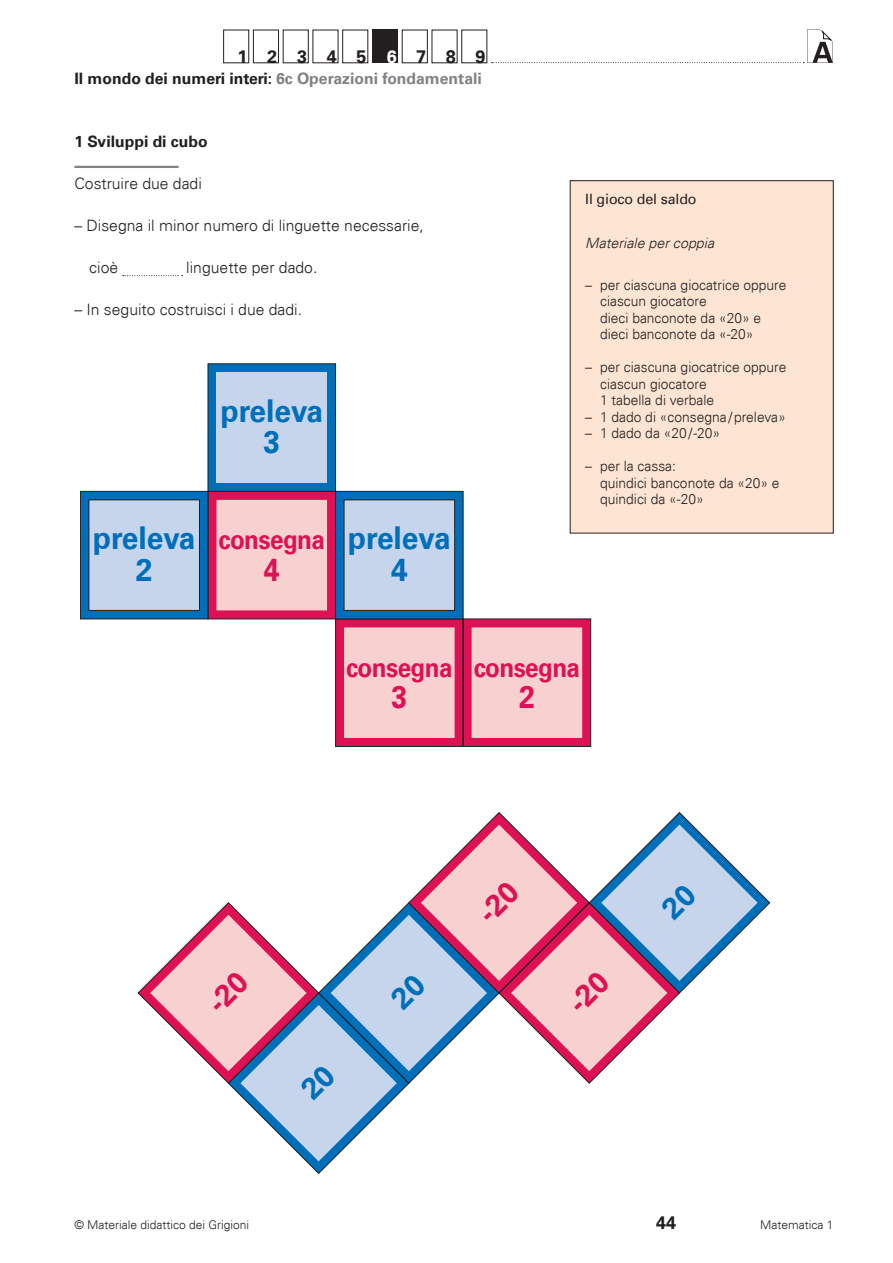
<style>
.page{position:relative;width:893px;height:1263px;background:#fff}
.page>*{position:absolute;margin:0;border:0;box-sizing:border-box;transform-origin:0 0}
.t1{font:700 31.5px/31.5px "Univers Com 65";color:#006fba;text-align:center;scale:.95 1}
.t2{font:700 31.5px "Univers Com 65";color:#de1154;scale:.9 1}
.t3{font:700 27px "Univers Com 65";letter-spacing:-.025em;color:#de1154;scale:.9 1}
.t4{font:700 18px "Univers Com 65";letter-spacing:1.1em;color:#231f20}
.t5{font:300 15.75px "Univers Com 45";color:#231f20}
.t6{font:700 15.75px "Univers Com 65";color:#808285}
.t7{font:700 15.75px "Univers Com 65";color:#231f20}
.t8{font:300 14.25px/16.5px "Univers Com 45";color:#231f20}
.t9{font:italic 300 14.25px "Univers Com 45";color:#231f20}
.t10{font:14.25px "Univers Com 55 Roman";letter-spacing:-.01em;color:#231f20}
.t11{font:300 12px "Univers Com 45";color:#231f20}
.s1{color:#fff}
.s2{color:#231f20}
</style>
<div class="page">
<svg style="left:335px;top:491px;width:256px;height:256px"></svg>
<svg style="left:80px;top:363px;width:384px;height:257px"></svg>
<div style="left:89px;top:500px;width:110px;height:110px;background:#c6d5ec"></div>
<div style="left:89px;top:499px;width:111px;height:112px;border:1px solid #231f20"></div>
<svg style="left:216px;top:500px;width:366px;height:238px"></svg>
<div style="left:216px;top:372px;width:111px;height:111px;background:#c6d5ec"></div>
<svg style="left:150px;top:824px;width:514px;height:247px"></svg>
<hr style="left:74px;top:166px;width:105px;height:2px;background:#808285">
<svg style="left:123px;top:275px;width:60px;height:1px"></svg>
<div style="left:570px;top:181px;width:263px;height:352px;background:#fee4d2"></div>
<div style="left:253px;top:30px;width:26px;height:33px;border:1px solid #231f20"></div>
<div style="left:402px;top:30px;width:26px;height:33px;border:1px solid #231f20"></div>
<svg style="left:491px;top:29px;width:342px;height:34px"></svg>
<div style="left:223px;top:30px;width:26px;height:33px;border:1px solid #231f20"></div>
<div style="left:372px;top:30px;width:26px;height:33px;background:#231f20"></div>
<div style="left:342px;top:30px;width:26px;height:33px;border:1px solid #231f20"></div>
<svg style="left:212px;top:879px;width:308px;height:295px"></svg>
<svg style="left:573px;top:812px;width:197px;height:197px"></svg>
<p class="t4" style="left:267px;top:46px;width:71px">234</p>
<p class="t4" style="left:416px;top:46px;width:71px">789</p>
<p class="t4" style="left:237px;top:46px;width:12px">1</p>
<p class="t4" style="left:357px;top:46px;width:42px">5 <span class="s1">6</span></p>
<p class="t6" style="left:74px;top:69px;width:409px"><span class="s2">Il mondo dei numeri interi:</span> 6c Operazioni fondamentali</p>
<p class="t7" style="left:74px;top:132px;width:135px">1 Sviluppi di cubo</p>
<p class="t5" style="left:74px;top:174px;width:129px">Costruire due dadi</p>
<p class="t5" style="left:74px;top:216px;width:351px">– Disegna il minor numero di linguette necessarie,</p>
<p class="t5" style="left:89px;top:258px;width:30px">cioè</p>
<p class="t5" style="left:186px;top:258px;width:133px">linguette per dado.</p>
<p class="t5" style="left:74px;top:300px;width:229px">– In seguito costruisci i due dadi.</p>
<h1 class="t1" style="left:220px;top:395px;width:110px">preleva<br>3</h1>
<h1 class="t1" style="left:93px;top:523px;width:110px">preleva<br>2</h1>
<h2 class="t3" style="left:219px;top:524px;width:120px">consegna</h2>
<h1 class="t2" style="left:264px;top:551px;width:19px">4</h1>
<h1 class="t1" style="left:348px;top:523px;width:110px">preleva<br>4</h1>
<p class="t10" style="left:585px;top:190px;width:113px">Il gioco del saldo</p>
<p class="t9" style="left:585px;top:234px;width:130px">Materiale per coppia</p>
<p class="t8" style="left:600px;top:276px;width:188px;text-indent:-15px">– per ciascuna giocatrice oppure ciascun giocatore<br>dieci banconote da «20» e dieci banconote da «-20»</p>
<p class="t8" style="left:600px;top:359px;width:188px;text-indent:-15px">– per ciascuna giocatrice oppure ciascun giocatore<br>1 tabella di verbale</p>
<p class="t8" style="left:585px;top:408px;width:202px">– 1 dado di «consegna / preleva»</p>
<p class="t8" style="left:585px;top:425px;width:136px">– 1 dado da «20 / -20»</p>
<p class="t8" style="left:600px;top:458px;width:181px;text-indent:-15px">– per la cassa:<br>quindici banconote da «20» e quindici da «-20»</p>
<h2 class="t3" style="left:346px;top:651px;width:120px">consegna</h2>
<h1 class="t2" style="left:391px;top:679px;width:19px">3</h1>
<h2 class="t3" style="left:474px;top:651px;width:120px">consegna</h2>
<h1 class="t2" style="left:519px;top:679px;width:19px">2</h1>
<p class="t4" style="left:656px;top:1212px;width:22px">44</p>
<p class="t11" style="left:74px;top:1217px;width:176px">© Materiale didattico dei Grigioni</p>
<p class="t11" style="left:760px;top:1217px;width:75px">Matematica 1</p>
</div>
